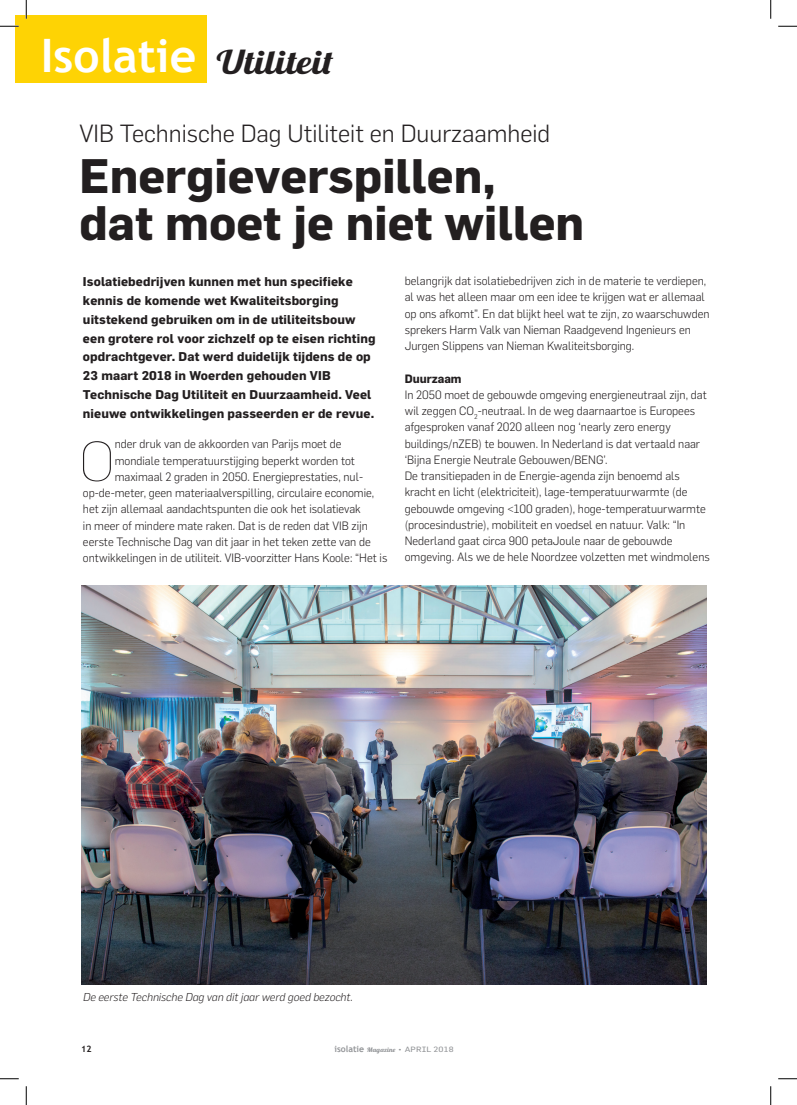
<style>
.page{position:relative;width:797px;height:1105px;background:#fff}
.page>*{position:absolute;margin:0;border:0;box-sizing:border-box;transform-origin:0 0}
.t1{font:100 54.38px "Flama";color:#231f20}
.t2{font:700 47.5px/47.5px "Flama";color:#231f20}
.t3{font:700 46.12px "Trebuchet MS";color:#fff}
.t4{font:32.62px "Lobster 1.4";letter-spacing:.01em;color:#231f20;scale:1.17 1}
.PLAT{font:300 24.38px "Flama";color:#231f20}
.t5{font:700 12.5px/18.8px "Flama";letter-spacing:.01em;color:#231f20}
.t6{font:300 11.88px/16.2px "Flama";color:#231f20}
.TK{font:700 11.88px "Flama";color:#231f20}
.foto{font:italic 300 11.25px "Flama";color:#231f20}
.t7{font:700 8.75px "Trebuchet MS";color:#231f20}
.t8{font:7.5px "Flama";letter-spacing:.01em;color:#939598;scale:1.17 1}
.s1{font-family:"Trebuchet MS";font-weight:700;font-size:8.75px}
.s2{font-family:"Lobster 1.4";font-size:6.25px}
.s3{font-family:"Lobster 1.4";font-size:8.75px}
</style>
<div class="page">
<div style="left:16px;top:16px;width:191px;height:67px;background:#fed304"></div>
<img style="left:81px;top:585px;width:626px;height:399px">
<svg style="left:0;top:25px;width:19px;height:2px"></svg>
<svg style="left:778px;top:25px;width:19px;height:2px"></svg>
<svg style="left:0;top:1078px;width:19px;height:1px"></svg>
<svg style="left:778px;top:1078px;width:19px;height:1px"></svg>
<svg style="left:25px;top:0;width:2px;height:19px"></svg>
<svg style="left:25px;top:1086px;width:2px;height:19px"></svg>
<svg style="left:770px;top:0;width:1px;height:19px"></svg>
<svg style="left:770px;top:1086px;width:1px;height:19px"></svg>
<p class="t3" style="left:41px;top:27px;width:157px">Isolatie</p>
<p class="t4" style="left:217px;top:41px;width:101px">Utiliteit</p>
<p class="PLAT" style="left:79px;top:116px;width:472px">VIB Technische Dag Utiliteit en Duurzaamheid</p>
<p class="t2" style="left:79px;top:151px;width:506px">Energieverspillen,<br>dat moet je niet willen</p>
<p class="t5" style="left:83px;top:272px;width:294px">Isolatiebedrijven kunnen met hun specifieke kennis de komende wet Kwaliteitsborging uitstekend gebruiken om in de utiliteitsbouw een grotere rol voor zichzelf op te eisen richting opdrachtgever. Dat werd duidelijk tijdens de op 23 maart 2018 in Woerden gehouden VIB Technische Dag Utiliteit en Duurzaamheid. Veel nieuwe ontwikkelingen passeerden er de revue.</p>
<p class="t1" style="left:79px;top:426px;width:37px">O</p>
<p class="t6" style="left:115px;top:435px;width:228px">nder druk van de akkoorden van Parijs moet de</p>
<p class="t6" style="left:405px;top:272px;width:306px">belangrijk dat isolatiebedrijven zich in de materie te verdiepen, al was het alleen maar om een idee te krijgen wat er allemaal op ons afkomt”. En dat blijkt heel wat te zijn, zo waarschuwden sprekers Harm Valk van Nieman Raadgevend Ingenieurs en Jurgen Slippens van Nieman Kwaliteitsborging.</p>
<p class="TK" style="left:405px;top:371px;width:58px">Duurzaam</p>
<p class="t6" style="left:405px;top:386px;width:303px">In 2050 moet de gebouwde omgeving energieneutraal zijn, dat wil zeggen CO<sub>2</sub>-neutraal. In de weg daarnaartoe is Europees afgesproken vanaf 2020 alleen nog ‘nearly zero energy buildings/nZEB) te bouwen. In Nederland is dat vertaald naar ‘Bijna Energie Neutrale Gebouwen/BENG’.</p>
<p class="t6" style="left:405px;top:467px;width:306px">De transitiepaden in de Energie-agenda zijn benoemd als kracht en licht (elektriciteit), lage-temperatuurwarmte (de gebouwde omgeving &lt;100 graden), hoge-temperatuurwarmte (procesindustrie), mobiliteit en voedsel en natuur. Valk: “In Nederland gaat circa 900 petaJoule naar de gebouwde omgeving. Als we de hele Noordzee volzetten met windmolens</p>
<p class="t6" style="left:115px;top:451px;width:242px">mondiale temperatuurstijging beperkt worden tot</p>
<p class="t6" style="left:115px;top:468px;width:250px">maximaal 2 graden in 2050. Energieprestaties, nul-</p>
<p class="t6" style="left:83px;top:484px;width:293px">op-de-meter, geen materiaalverspilling, circulaire economie,</p>
<p class="t6" style="left:83px;top:500px;width:279px">het zijn allemaal aandachtspunten die ook het isolatievak</p>
<p class="t6" style="left:83px;top:516px;width:286px">in meer of mindere mate raken. Dat is de reden dat VIB zijn</p>
<p class="t6" style="left:83px;top:533px;width:289px">eerste Technische Dag van dit jaar in het teken zette van de</p>
<p class="t6" style="left:83px;top:549px;width:306px">ontwikkelingen in de utiliteit. VIB-voorzitter Hans Koole: “Het is</p>
<p class="foto" style="left:83px;top:990px;width:271px">De eerste Technische Dag van dit jaar werd goed bezocht.</p>
<p class="t7" style="left:81px;top:1043px;width:12px">12</p>
<p class="t8" style="left:334px;top:1044px;width:103px"><span class="s1">isolatie</span> <span class="s2">Magazine</span> <span class="s3">•</span> APRIL 2018</p>
</div>
